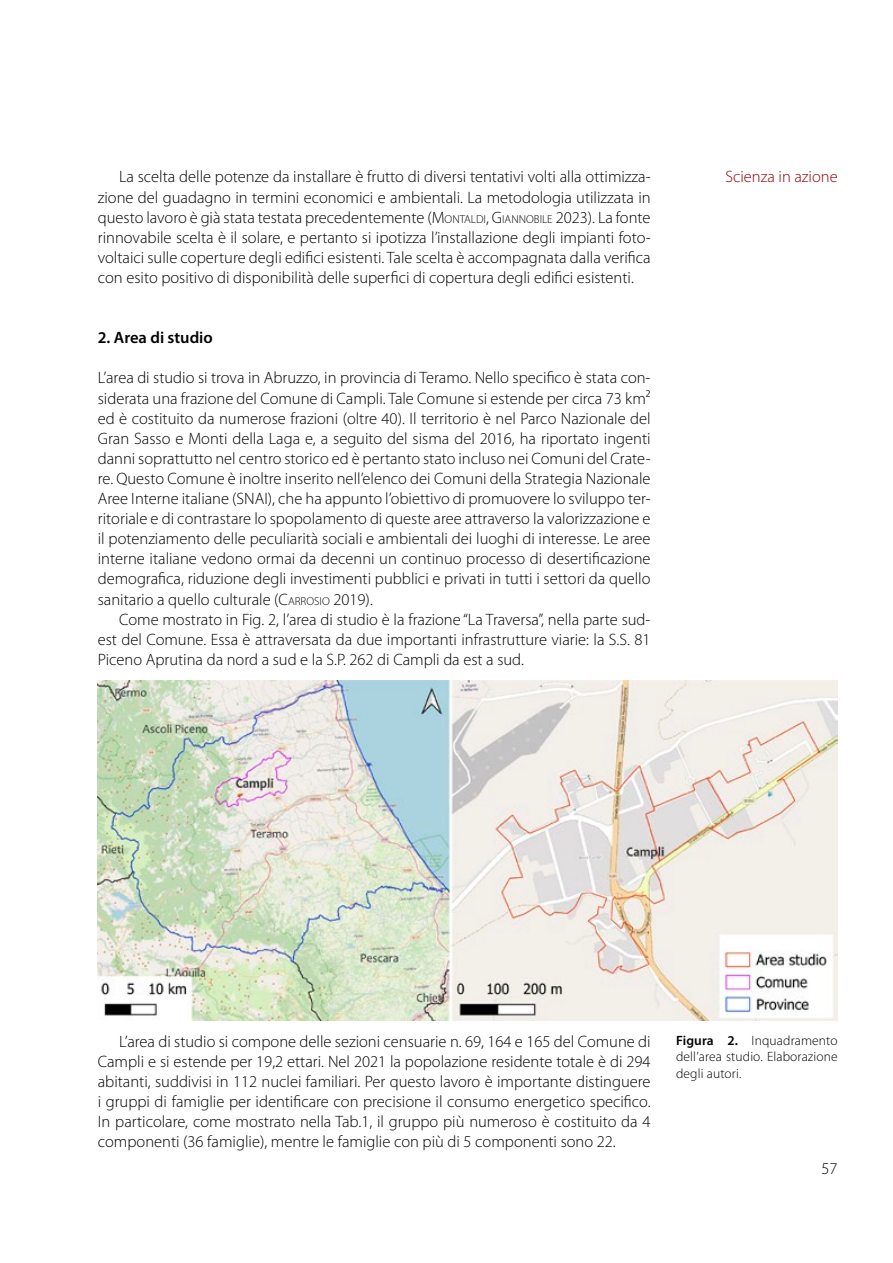
<style>
.page{position:relative;width:893px;height:1263px;background:#fff}
.page>*{position:absolute;margin:0;border:0;box-sizing:border-box;transform-origin:0 0}
.t1{font:300 16.5px/20.1px "Myriad Pro";color:#000;text-align:justify}
.t2{font:300 16.5px "Myriad Pro";color:#950000}
.t3{font:600 16.5px "Myriad Pro";color:#000}
.t4{font:300 13.5px/16.2px "Myriad Pro";letter-spacing:.01em;color:#000;text-align:justify}
.s1{font-style:inherit}
.s2{font-size:11.55px}
.s3{font-weight:600}
</style>
<div class="page">
<img style="left:98px;top:680px;width:740px;height:340px">
<p class="t1" style="left:98px;top:167px;width:554px;text-indent:21px">La scelta delle potenze da installare è frutto di diversi tentativi volti alla ottimizza&shy;zione del guadagno in termini economici e ambientali. La metodologia utilizzata in questo lavoro è già stata testata precedentemente (<span class="s1">M</span><span class="s2">ONTALDI</span><span class="s1">, G</span><span class="s2">IANNOBILE</span> <span class="s1">2023).</span> La fonte rinnovabile scelta è il solare, e pertanto si ipotizza l’installazione degli impianti foto&shy;voltaici sulle coperture degli edifici esistenti. Tale scelta è accompagnata dalla verifica con esito positivo di disponibilità delle superfici di copertura degli edifici esistenti.</p>
<p class="t3" style="left:98px;top:327px;width:117px">2. Area di studio</p>
<p class="t1" style="left:98px;top:368px;width:554px">L’area di studio si trova in Abruzzo, in provincia di Teramo. Nello specifico è stata con&shy;siderata una frazione del Comune di Campli. Tale Comune si estende per circa 73 km² ed è costituito da numerose frazioni (oltre 40). Il territorio è nel Parco Nazionale del Gran Sasso e Monti della Laga e, a seguito del sisma del 2016, ha riportato ingenti danni soprattutto nel centro storico ed è pertanto stato incluso nei Comuni del Crate&shy;re. Questo Comune è inoltre inserito nell’elenco dei Comuni della Strategia Nazionale Aree Interne italiane (SNAI), che ha appunto l’obiettivo di promuovere lo sviluppo ter&shy;ritoriale e di contrastare lo spopolamento di queste aree attraverso la valorizzazione e il potenziamento delle peculiarità sociali e ambientali dei luoghi di interesse. Le aree interne italiane vedono ormai da decenni un continuo processo di desertificazione demografica, riduzione degli investimenti pubblici e privati in tutti i settori da quello sanitario a quello culturale (<span class="s1">C</span><span class="s2">ARROSIO</span> <span class="s1">2019</span>).</p>
<p class="t1" style="left:98px;top:609px;width:554px;text-indent:21px">Come mostrato in Fig. 2, l’area di studio è la frazione “La Traversa”, nella parte sud&shy;est del Comune. Essa è attraversata da due importanti infrastrutture viarie: la S.S. 81<br>Piceno Aprutina da nord a sud e la S.P. 262 di Campli da est a sud.</p>
<p class="t2" style="left:725px;top:167px;width:114px">Scienza in azione</p>
<p class="t1" style="left:98px;top:1031px;width:554px;text-indent:21px">L’area di studio si compone delle sezioni censuarie n. 69, 164 e 165 del Comune di Campli e si estende per 19,2 ettari. Nel 2021 la popolazione residente totale è di 294 abitanti, suddivisi in 112 nuclei familiari. Per questo lavoro è importante distinguere i gruppi di famiglie per identificare con precisione il consumo energetico specifico.<br>In particolare, come mostrato nella Tab.1, il gruppo più numeroso è costituito da 4 componenti (36 famiglie), mentre le famiglie con più di 5 componenti sono 22.</p>
<p class="t4" style="left:676px;top:1032px;width:163px"><span class="s3">Figura 2.</span> Inquadramento dell’area studio. Elaborazione degli autori.</p>
<p class="t1" style="left:822px;top:1158px;width:18px">57</p>
</div>
